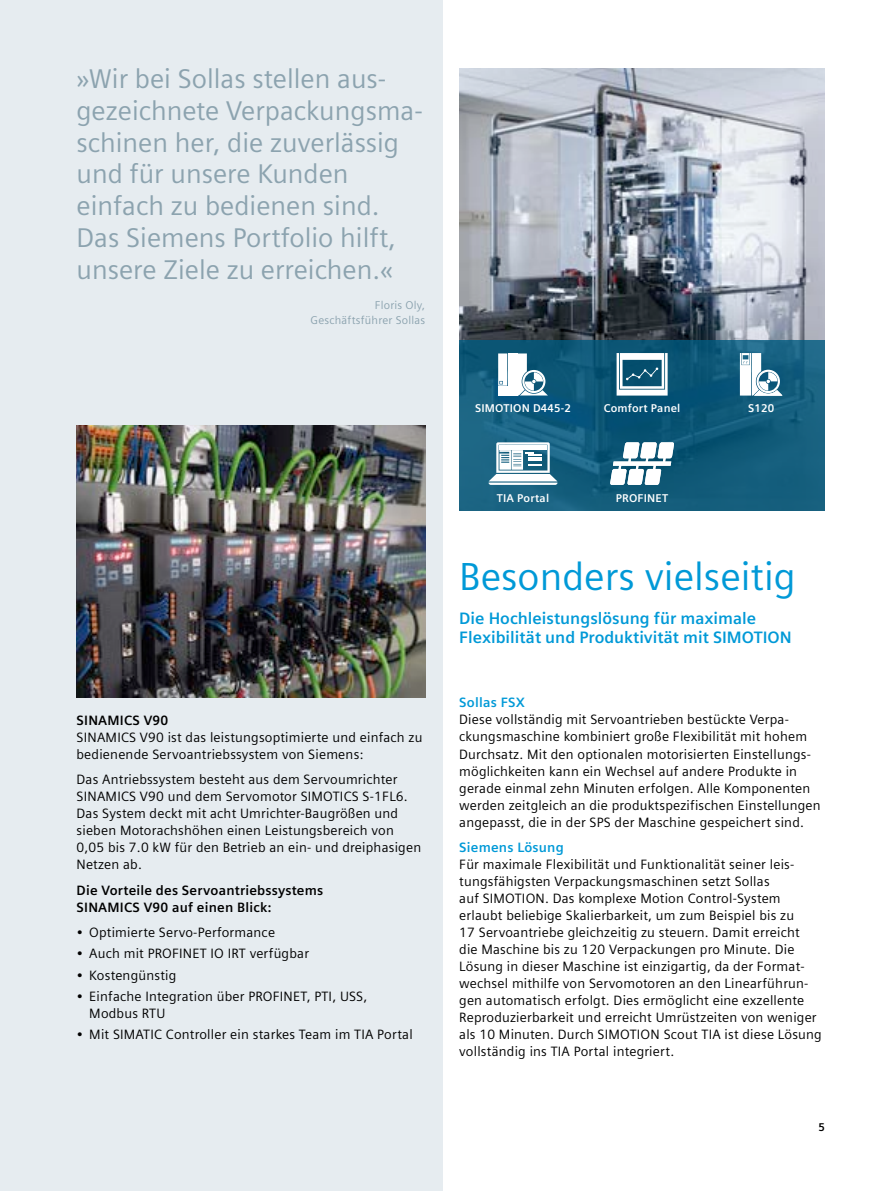
<style>
.page{position:relative;width:893px;height:1191px;background:#fff}
.page>*{position:absolute;margin:0;border:0;box-sizing:border-box;transform-origin:0 0}
.t1{font:39px "Siemens Sans Global";color:#0099d7}
.t2{font:27px/32px "Siemens Sans Global";color:#8ca3af}
.t3{font:700 16.5px/19.2px "Siemens Sans Global";color:#0099d7}
.t4{font:13.5px/17px "Siemens Sans Global";letter-spacing:.015em;color:#000}
.t5{font:700 13.5px/17px "Siemens Sans Global";letter-spacing:.015em;color:#000}
.t6{font:700 13.5px "Siemens Sans Global";letter-spacing:.015em;color:#0099d7}
.t7{font:700 11.25px "Siemens Sans Global";letter-spacing:.015em;color:#fff}
.t8{font:11.25px/14.9px "Siemens Sans Global";letter-spacing:.02em;color:#8ca3af;text-align:right}
.t9{font:700 11.25px "Siemens Sans Global";color:#000}
</style>
<div class="page">
<div style="left:0;top:0;width:442px;height:1191px;background:#e6ecf0"></div>
<img style="left:459px;top:68px;width:366px;height:272px">
<svg style="left:459px;top:340px;width:366px;height:170px;background:#115b7b"></svg>
<svg style="left:740px;top:353px;width:42px;height:42px"></svg>
<svg style="left:489px;top:442px;width:68px;height:43px"></svg>
<svg style="left:610px;top:442px;width:64px;height:43px"></svg>
<svg style="left:617px;top:353px;width:51px;height:42px"></svg>
<img style="left:77px;top:425px;width:348px;height:272px">
<svg style="left:498px;top:353px;width:9px;height:33px"></svg>
<svg style="left:518px;top:353px;width:30px;height:42px"></svg>
<div style="left:508px;top:353px;width:9px;height:42px;background:#fff"></div>
<div style="left:498px;top:386px;width:9px;height:9px;background:#fff"></div>
<h2 class="t2" style="left:77px;top:64px;width:348px">»Wir bei Sollas stellen aus&shy;gezeichnete Verpackungsma&shy;schinen her, die zuverlässig und für unsere Kunden einfach zu bedienen sind.<br>Das Siemens Portfolio hilft, unsere Ziele zu erreichen.«</h2>
<p class="t8" style="left:311px;top:298px;width:116px">Floris Oly,<br>Geschäftsführer Sollas</p>
<p class="t5" style="left:77px;top:711px;width:93px">SINAMICS V90</p>
<p class="t4" style="left:77px;top:729px;width:347px">SINAMICS V90 ist das leistungsoptimierte und einfach zu bedienende Servoantriebssystem von Siemens:</p>
<p class="t4" style="left:77px;top:771px;width:346px">Das Antriebssystem besteht aus dem Servoumrichter SINAMICS V90 und dem Servomotor SIMOTICS S-1FL6.<br>Das System deckt mit acht Umrichter-Baugrößen und sieben Motorachshöhen einen Leistungsbereich von 0,05 bis 7.0 kW für den Betrieb an ein- und dreiphasigen Netzen ab.</p>
<p class="t5" style="left:77px;top:881px;width:248px">Die Vorteile des Servoantriebssystems<br>SINAMICS V90 auf einen Blick:</p>
<p class="t4" style="left:77px;top:924px;width:200px">• Optimierte Servo-Performance</p>
<p class="t4" style="left:77px;top:946px;width:234px">• Auch mit PROFINET IO IRT verfügbar</p>
<p class="t4" style="left:77px;top:967px;width:101px">• Kostengünstig</p>
<p class="t4" style="left:89px;top:988px;width:279px;text-indent:-13px">• Einfache Integration über PROFINET, PTI, USS,<br>Modbus RTU</p>
<p class="t4" style="left:77px;top:1026px;width:338px">• Mit SIMATIC Controller ein starkes Team im TIA Portal</p>
<p class="t7" style="left:475px;top:402px;width:97px">SIMOTION D445-2</p>
<p class="t7" style="left:604px;top:402px;width:78px">Comfort Panel</p>
<p class="t7" style="left:497px;top:491px;width:54px">TIA Portal</p>
<p class="t7" style="left:616px;top:491px;width:54px">PROFINET</p>
<p class="t7" style="left:748px;top:402px;width:28px">S120</p>
<h1 class="t1" style="left:459px;top:548px;width:338px">Besonders vielseitig</h1>
<p class="t3" style="left:459px;top:608px;width:334px">Die Hochleistungslösung für maximale<br>Flexibilität und Produktivität mit SIMOTION</p>
<p class="t6" style="left:459px;top:695px;width:67px">Sollas FSX</p>
<p class="t4" style="left:459px;top:712px;width:363px">Diese vollständig mit Servoantrieben bestückte Verpa&shy;ckungsmaschine kombiniert große Flexibilität mit hohem Durchsatz. Mit den optionalen motorisierten Einstellungs&shy;möglichkeiten kann ein Wechsel auf andere Produkte in gerade einmal zehn Minuten erfolgen. Alle Komponenten werden zeitgleich an die produktspezifischen Einstellungen angepasst, die in der SPS der Maschine gespeichert sind.</p>
<p class="t6" style="left:459px;top:839px;width:106px">Siemens Lösung</p>
<p class="t4" style="left:459px;top:856px;width:364px">Für maximale Flexibilität und Funktionalität seiner leis&shy;tungsfähigsten Verpackungsmaschinen setzt Sollas<br>auf SIMOTION. Das komplexe Motion Control-System erlaubt beliebige Skalierbarkeit, um zum Beispiel bis zu<br>17 Servoantriebe gleichzeitig zu steuern. Damit erreicht<br>die Maschine bis zu 120 Verpackungen pro Minute. Die Lösung in dieser Maschine ist einzigartig, da der Format&shy;wechsel mithilfe von Servomotoren an den Linearführun&shy;gen automatisch erfolgt. Dies ermöglicht eine exzellente Reproduzierbarkeit und erreicht Umrüstzeiten von weniger als 10 Minuten. Durch SIMOTION Scout TIA ist diese Lösung vollständig ins TIA Portal integriert.</p>
<p class="t9" style="left:818px;top:1120px;width:8px">5</p>
</div>
